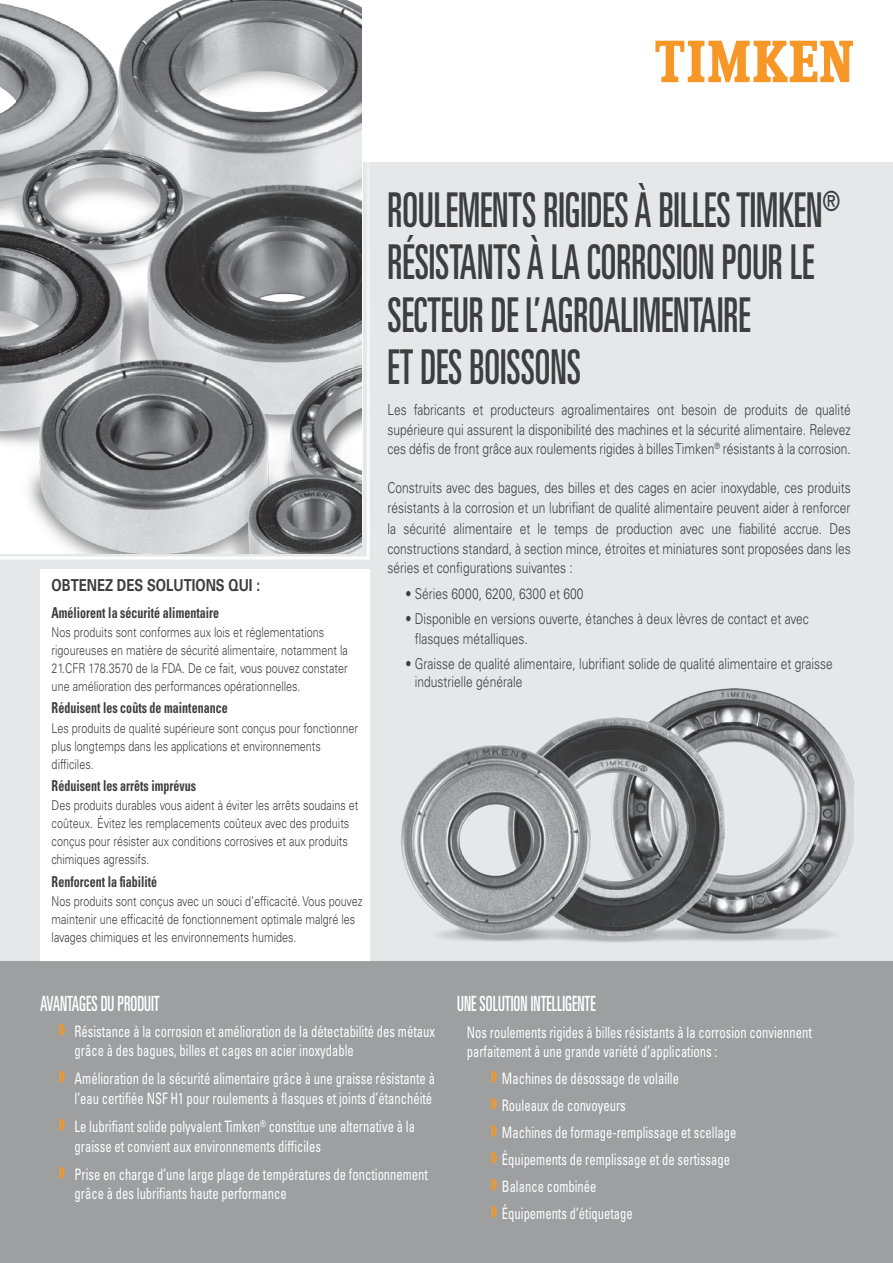
<style>
.page{position:relative;width:893px;height:1263px;background:#fff}
.page>*{position:absolute;margin:0;border:0;box-sizing:border-box;transform-origin:0 0}
.t1{font:ultra-condensed 48px/52.5px "Univers LT Std";color:#3e3e3f;scale:.8 1}
.t2{font:ultra-condensed 21px "Univers LT Std";color:#fff;scale:.8 1}
.Pa0{font:700 16.5px "Univers LT Std";color:#3e3e3f;scale:.8 1}
.t3{font:condensed 15.75px/19.5px "Univers LT Std";color:#fff;scale:.8 1}
.t4{font:300 15px/19.5px "Univers LT Std";color:#3e3e3f;scale:.8 1}
.Pa0-2{font:700 condensed 15px "Univers LT Std";color:#3e3e3f;scale:.8 1}
.Pa0-3{font:300 13.5px/18px "Univers LT Std";color:#3e3e3f;scale:.8 1}
.s1{font-stretch:ultra-condensed;font-size:28.5px;color:#f79727}
</style>
<div class="page">
<div style="left:0;top:162px;width:893px;height:799px;background:#e6e7e9"></div>
<svg style="left:0;top:162px;width:370px;height:397px"></svg>
<svg style="left:655px;top:41px;width:198px;height:41px"></svg>
<div style="left:40px;top:569px;width:330px;height:392px;background:#fff"></div>
<img style="left:400px;top:672px;width:453px;height:273px">
<img style="left:0;top:0;width:362px;height:554px">
<div style="left:0;top:961px;width:893px;height:302px;background:#9d9fa1"></div>
<p class="Pa0" style="left:52px;top:576px;width:262px">OBTENEZ DES SOLUTIONS QUI :</p>
<p class="Pa0-2" style="left:52px;top:603px;width:211px">Améliorent la sécurité alimentaire</p>
<p class="Pa0-3" style="left:52px;top:623px;width:372px">Nos produits sont conformes aux lois et réglementations rigoureuses en matière de sécurité alimentaire, notamment la 21.CFR 178.3570 de la FDA. De ce fait, vous pouvez constater une amélioration des performances opérationnelles.</p>
<p class="Pa0-2" style="left:52px;top:699px;width:221px">Réduisent les coûts de maintenance</p>
<p class="Pa0-3" style="left:52px;top:719px;width:384px">Les produits de qualité supérieure sont conçus pour fonctionner plus longtemps dans les applications et environnements difficiles.</p>
<p class="Pa0-2" style="left:52px;top:776px;width:182px">Réduisent les arrêts imprévus</p>
<p class="Pa0-3" style="left:52px;top:796px;width:385px">Des produits durables vous aident à éviter les arrêts soudains et coûteux. Évitez les remplacements coûteux avec des produits conçus pour résister aux conditions corrosives et aux produits chimiques agressifs.</p>
<p class="Pa0-2" style="left:52px;top:872px;width:133px">Renforcent la fiabilité</p>
<p class="Pa0-3" style="left:52px;top:892px;width:390px">Nos produits sont conçus avec un souci d’efficacité. Vous pouvez maintenir une efficacité de fonctionnement optimale malgré les lavages chimiques et les environnements humides.</p>
<p class="t1" style="left:388px;top:183px;width:567px">ROULEMENTS RIGIDES À BILLES TIMKEN<sup>®<br></sup>RÉSISTANTS À LA CORROSION POUR LE<br>SECTEUR DE L’AGROALIMENTAIRE<br>ET DES BOISSONS</p>
<p class="t4" style="left:388px;top:400px;width:580px;text-align:justify">Les fabricants et producteurs agroalimentaires ont besoin de produits de qualité supérieure qui assurent la disponibilité des machines et la sécurité alimentaire. Relevez ces défis de front grâce aux roulements rigides à billes Timken<sup>®</sup> résistants à la corrosion.</p>
<p class="t4" style="left:388px;top:478px;width:580px">Construits avec des bagues, des billes et des cages en acier inoxydable, ces produits résistants à la corrosion et un lubrifiant de qualité alimentaire peuvent aider à renforcer</p>
<p class="t4" style="left:388px;top:519px;width:580px;text-align:justify">la sécurité alimentaire et le temps de production avec une fiabilité accrue. Des constructions standard, à section mince, étroites et miniatures sont proposées dans les séries et configurations suivantes :</p>
<p class="t4" style="left:406px;top:584px;width:224px">• Séries 6000, 6200, 6300 et 600</p>
<p class="t4" style="left:415px;top:609px;width:494px;text-indent:-9px">• Disponible en versions ouverte, étanches à deux lèvres de contact et avec flasques métalliques.</p>
<p class="t4" style="left:415px;top:655px;width:524px;line-height:18px;text-indent:-9px">• Graisse de qualité alimentaire, lubrifiant solide de qualité alimentaire et graisse industrielle générale</p>
<p class="t2" style="left:40px;top:992px;width:151px">AVANTAGES DU PRODUIT</p>
<p class="t3" style="left:75px;top:1021px;width:452px;text-indent:-16px"><span class="s1">»</span> Résistance à la corrosion et amélioration de la détectabilité des métaux grâce à des bagues, billes et cages en acier inoxydable</p>
<p class="t3" style="left:58px;top:1069px;width:473px;text-align:right"><span class="s1">»</span> Amélioration de la sécurité alimentaire grâce à une graisse résistante à l’eau certifiée NSF H1 pour roulements à flasques et joints d’étanchéité</p>
<p class="t3" style="left:75px;top:1116px;width:427px;text-indent:-16px"><span class="s1">»</span> Le lubrifiant solide polyvalent Timken<sup>®</sup> constitue une alternative à la graisse et convient aux environnements difficiles</p>
<p class="t3" style="left:75px;top:1164px;width:443px;text-indent:-16px"><span class="s1">»</span> Prise en charge d’une large plage de températures de fonctionnement grâce à des lubrifiants haute performance</p>
<p class="t2" style="left:457px;top:992px;width:175px">UNE SOLUTION INTELLIGENTE</p>
<p class="t3" style="left:467px;top:1022px;width:433px">Nos roulements rigides à billes résistants à la corrosion conviennent parfaitement à une grande variété d’applications :</p>
<p class="t3" style="left:490px;top:1068px;width:238px"><span class="s1">»</span> Machines de désossage de volaille</p>
<p class="t3" style="left:490px;top:1095px;width:171px"><span class="s1">»</span> Rouleaux de convoyeurs</p>
<p class="t3" style="left:490px;top:1122px;width:309px"><span class="s1">»</span> Machines de formage-remplissage et scellage</p>
<p class="t3" style="left:490px;top:1149px;width:301px"><span class="s1">»</span> Équipements de remplissage et de sertissage</p>
<p class="t3" style="left:490px;top:1176px;width:134px"><span class="s1">»</span> Balance combinée</p>
<p class="t3" style="left:490px;top:1203px;width:180px"><span class="s1">»</span> Équipements d’étiquetage</p>
</div>
